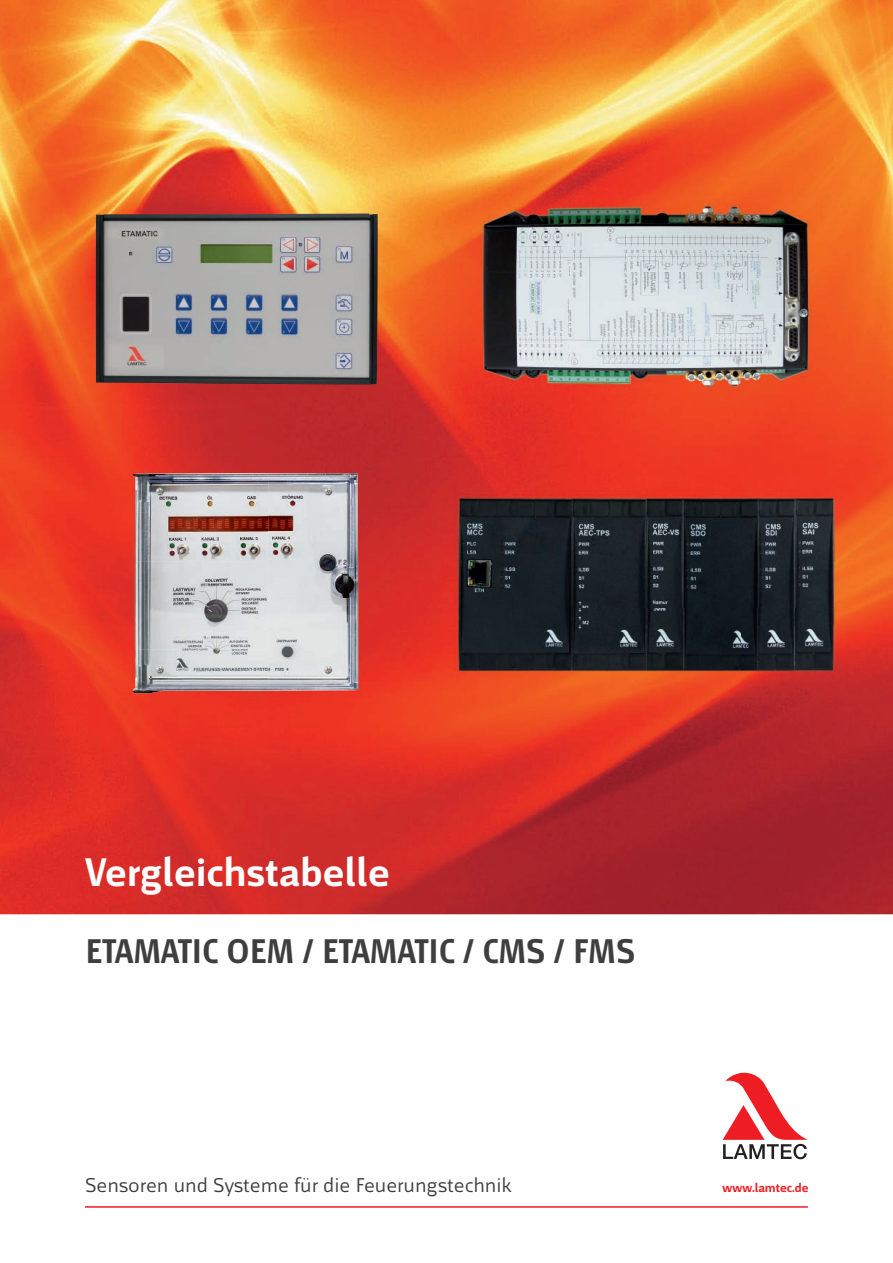
<style>
.page{position:relative;width:893px;height:1263px;background:#fff}
.page>*{position:absolute;margin:0;border:0;box-sizing:border-box;transform-origin:0 0}
.t1{font:700 42px "Mr Jones";color:#fff}
.t2{font:700 36px "Mr Jones";letter-spacing:-.015em;color:#3e3e3f}
.t3{font:700 36px "Mr Jones";color:#fff}
.t4{font:21px "Mr Jones";color:#3e3e3f}
.t5{font:700 13.2px "Mr Jones";color:#ee1d23}
</style>
<div class="page">
<svg style="left:723px;top:1072px;width:85px;height:87px"></svg>
<hr style="left:85px;top:1206px;width:723px;height:2px;background:#ee1d23">
<img style="left:0;top:0;width:893px;height:914px">
<img style="left:96px;top:213px;width:282px;height:172px">
<img style="left:472px;top:196px;width:343px;height:197px">
<img style="left:133px;top:473px;width:135px;height:88px">
<img style="left:268px;top:473px;width:90px;height:218px">
<img style="left:135px;top:561px;width:133px;height:88px">
<img style="left:133px;top:649px;width:135px;height:44px">
<img style="left:432px;top:476px;width:413px;height:221px">
<h1 class="t1" style="left:85px;top:849px;width:306px">Vergleichstabelle</h1>
<h2 class="t3" style="left:85px;top:862px;width:275px">Comparison sheet</h2>
<h2 class="t2" style="left:85px;top:931px;width:552px">ETAMATIC OEM / ETAMATIC / CMS / FMS</h2>
<p class="t4" style="left:85px;top:1173px;width:428px">Sensoren und Systeme für die Feuerungstechnik</p>
<p class="t5" style="left:722px;top:1180px;width:88px">www.lamtec.de</p>
</div>
